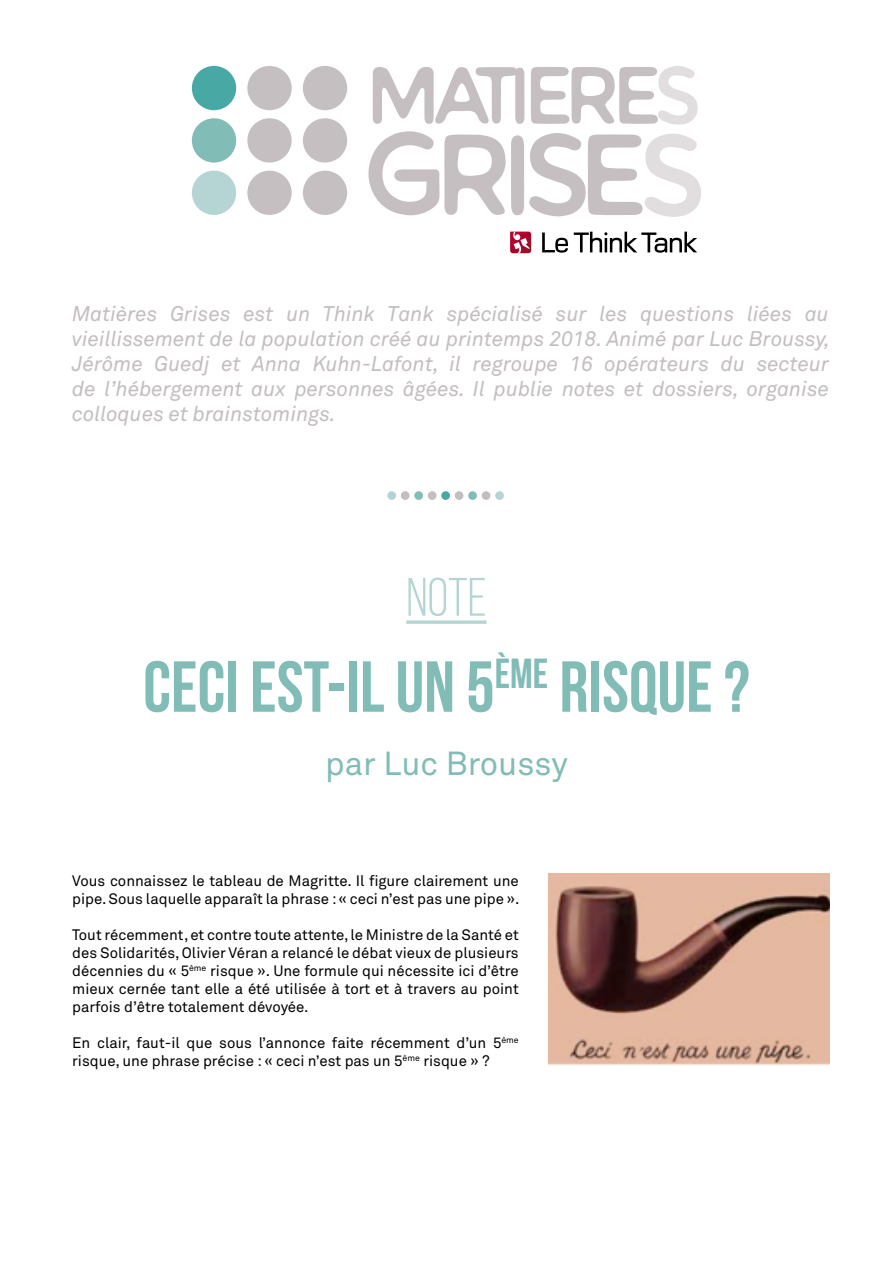
<style>
.page{position:relative;width:893px;height:1263px;background:#fff}
.page>*{position:absolute;margin:0;border:0;box-sizing:border-box;transform-origin:0 0}
.t1{font:700 72px "Bebas Neue";color:#81bcb6}
.t2{font:54px "Bebas Neue";color:#b4d5d3}
.t3{font:33px "Akkurat Pro";color:#81bcb6}
.t4{font:italic 21px/25.2px "Akkurat Pro";color:#c4bdc1;text-align:justify}
.t5{font:15px/18px "Akkurat Pro";color:#000}
</style>
<div class="page">
<svg style="left:368px;top:131px;width:333px;height:86px"></svg>
<svg style="left:373px;top:66px;width:325px;height:59px"></svg>
<div style="left:303px;top:66px;width:44px;height:44px;background:#c6bfc2;border-radius:50%"></div>
<div style="left:303px;top:118px;width:44px;height:45px;background:#c6bfc2;border-radius:50%"></div>
<div style="left:303px;top:171px;width:44px;height:44px;background:#c6bfc2;border-radius:50%"></div>
<div style="left:247px;top:66px;width:45px;height:44px;background:#c6bfc2;border-radius:50%"></div>
<div style="left:247px;top:118px;width:45px;height:45px;background:#c6bfc2;border-radius:50%"></div>
<div style="left:247px;top:171px;width:45px;height:44px;background:#c6bfc2;border-radius:50%"></div>
<div style="left:192px;top:66px;width:44px;height:44px;background:#48a8a3;border-radius:50%"></div>
<div style="left:192px;top:118px;width:44px;height:45px;background:#81bcb6;border-radius:50%"></div>
<div style="left:192px;top:171px;width:44px;height:44px;background:#b4d5d3;border-radius:50%"></div>
<svg style="left:510px;top:232px;width:21px;height:21px"></svg>
<svg style="left:542px;top:233px;width:26px;height:20px"></svg>
<svg style="left:574px;top:232px;width:123px;height:21px"></svg>
<svg style="left:406px;top:620px;width:81px;height:4px"></svg>
<div style="left:455px;top:491px;width:8px;height:9px;background:#c4bdc1;border-radius:50%"></div>
<div style="left:428px;top:491px;width:8px;height:9px;background:#c4bdc1;border-radius:50%"></div>
<div style="left:401px;top:491px;width:9px;height:9px;background:#c4bdc1;border-radius:50%"></div>
<div style="left:482px;top:491px;width:8px;height:9px;background:#c4bdc1;border-radius:50%"></div>
<div style="left:441px;top:491px;width:9px;height:9px;background:#48a8a3;border-radius:50%"></div>
<div style="left:468px;top:491px;width:9px;height:9px;background:#81bcb6;border-radius:50%"></div>
<div style="left:414px;top:491px;width:9px;height:9px;background:#81bcb6;border-radius:50%"></div>
<div style="left:495px;top:491px;width:9px;height:9px;background:#b4d5d3;border-radius:50%"></div>
<div style="left:387px;top:491px;width:9px;height:9px;background:#b4d5d3;border-radius:50%"></div>
<img style="left:549px;top:874px;width:280px;height:191px">
<p class="t4" style="left:72px;top:301px;width:759px">Matières Grises est un Think Tank spécialisé sur les questions liées au vieillissement de la population créé au printemps 2018. Animé par Luc Broussy, Jérôme Guedj et Anna Kuhn-Lafont, il regroupe 16 opérateurs du secteur de l’hébergement aux personnes âgées. Il publie notes et dossiers, organise colloques et brainstomings.</p>
<h2 class="t2" style="left:406px;top:568px;width:82px">Note</h2>
<h1 class="t1" style="left:143px;top:647px;width:608px">CECI EST-IL UN 5<sup>ÈME</sup> RISQUE ?</h1>
<h3 class="t3" style="left:325px;top:744px;width:244px">par Luc Broussy</h3>
<p class="t5" style="left:72px;top:872px;width:449px">Vous connaissez le tableau de Magritte. Il figure clairement une pipe. Sous laquelle apparaît la phrase : « ceci n’est pas une pipe ».</p>
<p class="t5" style="left:72px;top:926px;width:448px;text-align:justify">Tout récemment, et contre toute attente, le Ministre de la Santé et des Solidarités, Olivier Véran a relancé le débat vieux de plusieurs décennies du « 5<sup>ème</sup> risque ». Une formule qui nécessite ici d’être mieux cernée tant elle a été utilisée à tort et à travers au point parfois d’être totalement dévoyée.</p>
<p class="t5" style="left:72px;top:1034px;width:448px">En clair, faut-il que sous l’annonce faite récemment d’un 5<sup>ème </sup>risque, une phrase précise : « ceci n’est pas un 5<sup>ème</sup> risque » ?</p>
</div>
